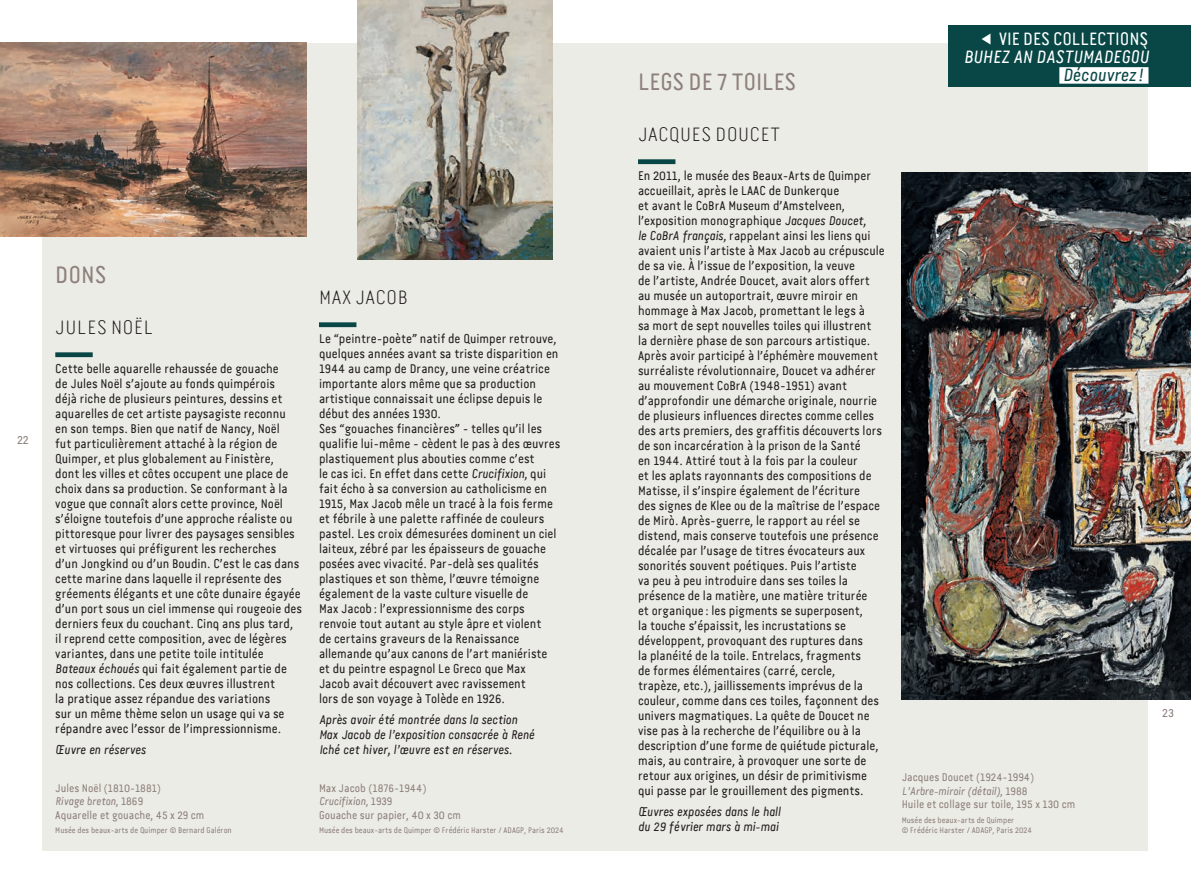
<style>
.page{position:relative;width:1191px;height:893px;background:#fff}
.page>*{position:absolute;margin:0;border:0;box-sizing:border-box;transform-origin:0 0}
.t1{font:24px "Van Condensed LF";letter-spacing:-.005em;color:#8e807c}
.t2{font:300 19.5px "Van Condensed Light LF";letter-spacing:.035em;color:#231f20}
.t3{font:italic 18px "Van Condensed LF";letter-spacing:-.005em;color:#fff}
.t4{font:18px "Van Condensed LF";letter-spacing:-.005em;color:#fff}
.t5{font:italic 18px "Van Condensed LF";letter-spacing:-.005em;color:#084746}
.t6{font:12.75px/15px "Van Condensed LF";color:#231f20}
.t7{font:italic 12.75px/15px "Van Condensed LF";color:#231f20}
.t8{font:12px "Van Condensed LF";color:#8e807c}
.t9{font:11.25px/13.5px "Van Condensed LF";color:#8e807c}
.t10{font:8.25px/10.5px "Van Condensed LF";color:#8e807c}
.s1{font-style:italic}
</style>
<div class="page">
<div style="left:43px;top:43px;width:1105px;height:807px;background:#ecece6"></div>
<div style="left:638px;top:159px;width:37px;height:5px;background:#084746"></div>
<div style="left:55px;top:352px;width:38px;height:5px;background:#084746"></div>
<div style="left:319px;top:322px;width:37px;height:5px;background:#084746"></div>
<img style="left:0;top:43px;width:306px;height:193px">
<img style="left:358px;top:0;width:195px;height:260px">
<div style="left:948px;top:26px;width:243px;height:61px;background:#084746"></div>
<div style="left:1059px;top:67px;width:89px;height:17px;background:#fff"></div>
<img style="left:901px;top:173px;width:290px;height:526px">
<p class="t8" style="left:17px;top:432px;width:13px">22</p>
<h1 class="t1" style="left:55px;top:260px;width:53px">DONS</h1>
<h2 class="t2" style="left:55px;top:316px;width:100px">JULES NOËL</h2>
<p class="t6" style="left:55px;top:361px;width:248px">Cette belle aquarelle rehaussée de gouache<br>de Jules Noël s’ajoute au fonds quimpérois<br>déjà riche de plusieurs peintures, dessins et aquarelles de cet artiste paysagiste reconnu<br>en son temps. Bien que natif de Nancy, Noël<br>fut particulièrement attaché à la région de Quimper, et plus globalement au Finistère,<br>dont les villes et côtes occupent une place de choix dans sa production. Se conformant à la vogue que connaît alors cette province, Noël s’éloigne toutefois d’une approche réaliste ou pittoresque pour livrer des paysages sensibles et virtuoses qui préfigurent les recherches d’un Jongkind ou d’un Boudin. C’est le cas dans cette marine dans laquelle il représente des gréements élégants et une côte dunaire égayée d’un port sous un ciel immense qui rougeoie des derniers feux du couchant. Cinq ans plus tard, il reprend cette composition, avec de légères variantes, dans une petite toile intitulée <span class="s1">Bateaux échoués</span> qui fait également partie de nos collections. Ces deux œuvres illustrent<br>la pratique assez répandue des variations<br>sur un même thème selon un usage qui va se répandre avec l’essor de l’impressionnisme.</p>
<p class="t7" style="left:55px;top:742px;width:92px">Œuvre en réserves</p>
<p class="t9" style="left:55px;top:781px;width:151px">Jules Noël (1810-1881)<br><span class="s1">Rivage breton</span>, 1869<br>Aquarelle et gouache, 45 x 29 cm</p>
<p class="t10" style="left:55px;top:825px;width:178px">Musée des beaux-arts de Quimper © Bernard Galéron</p>
<h2 class="t2" style="left:319px;top:286px;width:90px">MAX JACOB</h2>
<p class="t6" style="left:319px;top:331px;width:243px">Le “peintre-poète” natif de Quimper retrouve, quelques années avant sa triste disparition en 1944 au camp de Drancy, une veine créatrice importante alors même que sa production artistique connaissait une éclipse depuis le début des années 1930.<br>Ses “gouaches financières” - telles qu’il les qualifie lui-même - cèdent le pas à des œuvres plastiquement plus abouties comme c’est<br>le cas ici. En effet dans cette <span class="s1">Crucifixion</span>, qui fait écho à sa conversion au catholicisme en 1915, Max Jacob mêle un tracé à la fois ferme et fébrile à une palette raffinée de couleurs pastel. Les croix démesurées dominent un ciel laiteux, zébré par les épaisseurs de gouache posées avec vivacité. Par-delà ses qualités plastiques et son thème, l’œuvre témoigne également de la vaste culture visuelle de<br>Max Jacob: l’expressionnisme des corps renvoie tout autant au style âpre et violent<br>de certains graveurs de la Renaissance allemande qu’aux canons de l’art maniériste et du peintre espagnol Le Greco que Max<br>Jacob avait découvert avec ravissement<br>lors de son voyage à Tolède en 1926.</p>
<p class="t7" style="left:319px;top:712px;width:217px">Après avoir été montrée dans la section<br>Max Jacob de l’exposition consacrée à René<br>Iché cet hiver, l’œuvre est en réserves.</p>
<p class="t9" style="left:319px;top:781px;width:143px">Max Jacob (1876-1944)<br><span class="s1">Crucifixion</span>, 1939<br>Gouache sur papier, 40 x 30 cm</p>
<p class="t10" style="left:319px;top:825px;width:246px">Musée des beaux-arts de Quimper © Frédéric Harster / ADAGP, Paris 2024</p>
<h1 class="t1" style="left:638px;top:67px;width:160px">LEGS DE 7 TOILES</h1>
<h2 class="t2" style="left:638px;top:123px;width:144px">JACQUES DOUCET</h2>
<p class="t6" style="left:638px;top:168px;width:248px">En 2011, le musée des Beaux-Arts de Quimper accueillait, après le LAAC de Dunkerque<br>et avant le CoBrA Museum d’Amstelveen, l’exposition monographique <span class="s1">Jacques Doucet,<br>le CoBrA français</span>, rappelant ainsi les liens qui avaient unis l’artiste à Max Jacob au crépuscule de sa vie. À l’issue de l’exposition, la veuve<br>de l’artiste, Andrée Doucet, avait alors offert au musée un autoportrait, œuvre miroir en hommage à Max Jacob, promettant le legs à<br>sa mort de sept nouvelles toiles qui illustrent<br>la dernière phase de son parcours artistique.<br>Après avoir participé à l’éphémère mouvement surréaliste révolutionnaire, Doucet va adhérer au mouvement CoBrA (1948-1951) avant d’approfondir une démarche originale, nourrie de plusieurs influences directes comme celles des arts premiers, des graffitis découverts lors de son incarcération à la prison de la Santé<br>en 1944. Attiré tout à la fois par la couleur<br>et les aplats rayonnants des compositions de Matisse, il s’inspire également de l’écriture<br>des signes de Klee ou de la maîtrise de l’espace de Mirò. Après-guerre, le rapport au réel se distend, mais conserve toutefois une présence décalée par l’usage de titres évocateurs aux sonorités souvent poétiques. Puis l’artiste<br>va peu à peu introduire dans ses toiles la présence de la matière, une matière triturée<br>et organique : les pigments se superposent,<br>la touche s’épaissit, les incrustations se développent, provoquant des ruptures dans<br>la planéité de la toile. Entrelacs, fragments<br>de formes élémentaires (carré, cercle,<br>trapèze, etc.), jaillissements imprévus de la couleur, comme dans ces toiles, façonnent des univers magmatiques. La quête de Doucet ne vise pas à la recherche de l’équilibre ou à la description d’une forme de quiétude picturale, mais, au contraire, à provoquer une sorte de retour aux origines, un désir de primitivisme qui passe par le grouillement des pigments.</p>
<p class="t7" style="left:638px;top:804px;width:144px">Œuvres exposées dans le hall du 29 février mars à mi-mai</p>
<h3 class="t4" style="left:998px;top:28px;width:151px">VIE DES COLLECTIONS</h3>
<h3 class="t3" style="left:963px;top:45px;width:186px">BUHEZ AN DASTUMADEGOÙ</h3>
<h3 class="t5" style="left:1062px;top:64px;width:82px">Découvrez !</h3>
<p class="t9" style="left:901px;top:770px;width:175px">Jacques Doucet (1924-1994)<br><span class="s1">L’Arbre-miroir (détail)</span>, 1988<br>Huile et collage sur toile, 195 x 130 cm</p>
<p class="t10" style="left:901px;top:815px;width:132px">Musée des beaux-arts de Quimper<br>© Frédéric Harster / ADAGP, Paris 2024</p>
<p class="t8" style="left:1162px;top:705px;width:13px">23</p>
</div>
